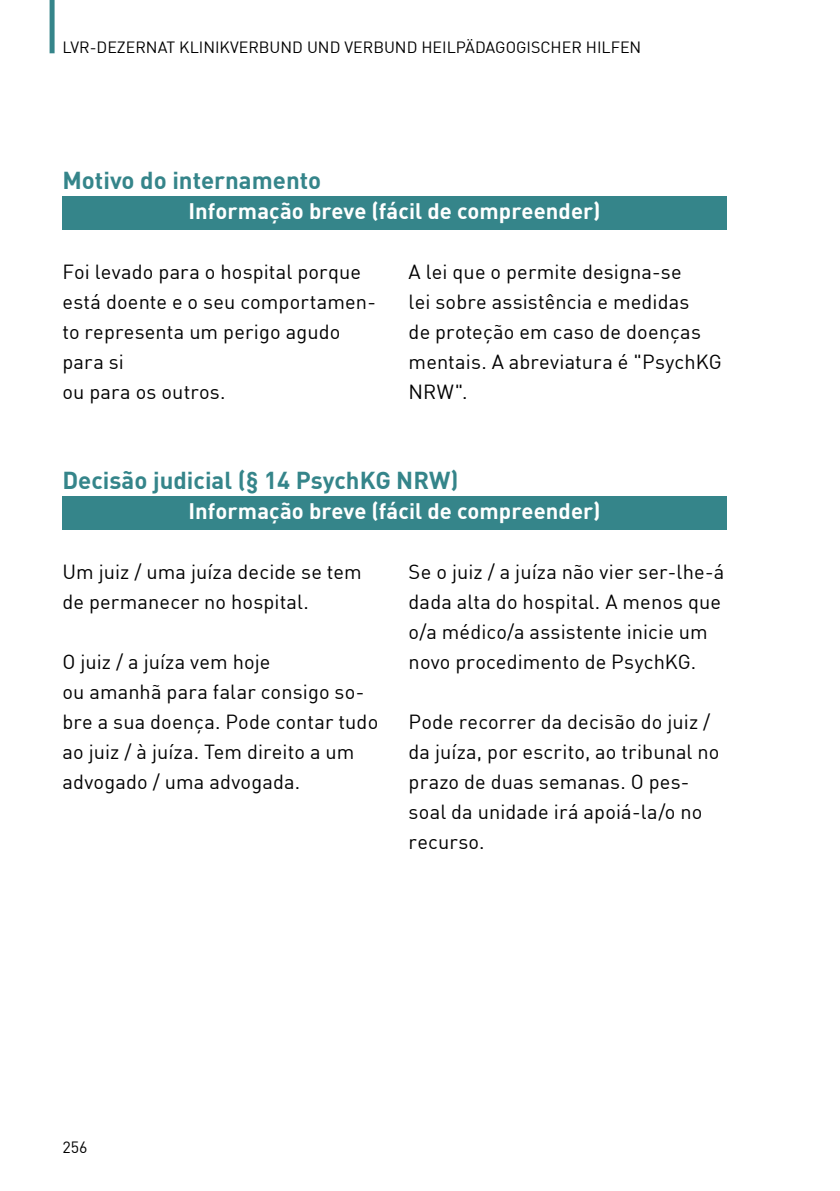
<style>
.page{position:relative;width:840px;height:1191px;background:#fff}
.page>*{position:absolute;margin:0;border:0;box-sizing:border-box;transform-origin:0 0}
.aaa_headline_2_ebene{font:700 24px "DIN";color:#35858a}
.aaa_headline_3_ebene{font:700 22px "DIN";letter-spacing:.005em;color:#fff}
.Grundtext{font:20px/30px "DIN";letter-spacing:.005em;color:#000}
.t1{font:16px "DIN";color:#000}
</style>
<div class="page">
<div style="left:50px;top:0;width:5px;height:53px;background:#35858a"></div>
<div style="left:62px;top:196px;width:664px;height:33px;background:#35858a"></div>
<div style="left:62px;top:496px;width:664px;height:33px;background:#35858a"></div>
<p class="t1" style="left:62px;top:37px;width:580px">LVR-DEZERNAT KLINIKVERBUND UND VERBUND HEILPÄDAGOGISCHER HILFEN</p>
<p class="aaa_headline_2_ebene" style="left:62px;top:164px;width:260px">Motivo do internamento</p>
<p class="aaa_headline_3_ebene" style="left:188px;top:196px;width:413px">Informação breve (fácil de compreender)</p>
<p class="Grundtext" style="left:62px;top:256px;width:315px">Foi levado para o hospital porque está doente e o seu comportamen&shy;to representa um perigo agudo para si</p>
<p class="Grundtext" style="left:62px;top:376px;width:164px">ou para os outros.</p>
<p class="Grundtext" style="left:408px;top:256px;width:314px">A lei que o permite designa-se<br>lei sobre assistência e medidas<br>de proteção em caso de doenças mentais. A abreviatura é "PsychKG<br>NRW".</p>
<p class="aaa_headline_2_ebene" style="left:62px;top:464px;width:397px">Decisão judicial (§ 14 PsychKG NRW)</p>
<p class="aaa_headline_3_ebene" style="left:188px;top:496px;width:413px">Informação breve (fácil de compreender)</p>
<p class="Grundtext" style="left:62px;top:556px;width:301px">Um juiz / uma juíza decide se tem de permanecer no hospital.</p>
<p class="Grundtext" style="left:62px;top:646px;width:209px">O juiz / a juíza vem hoje</p>
<p class="Grundtext" style="left:62px;top:676px;width:317px">ou amanhã para falar consigo so&shy;bre a sua doença. Pode contar tudo ao juiz / à juíza. Tem direito a um advogado / uma advogada.</p>
<p class="Grundtext" style="left:408px;top:556px;width:317px">Se o juiz / a juíza não vier ser-lhe-á dada alta do hospital. A menos que o/a médico/a assistente inicie um novo procedimento de PsychKG.</p>
<p class="Grundtext" style="left:408px;top:706px;width:312px">Pode recorrer da decisão do juiz / da juíza, por escrito, ao tribunal no prazo de duas semanas. O pes&shy;soal da unidade irá apoiá-la/o no recurso.</p>
<p class="t1" style="left:62px;top:1137px;width:27px">256</p>
</div>
